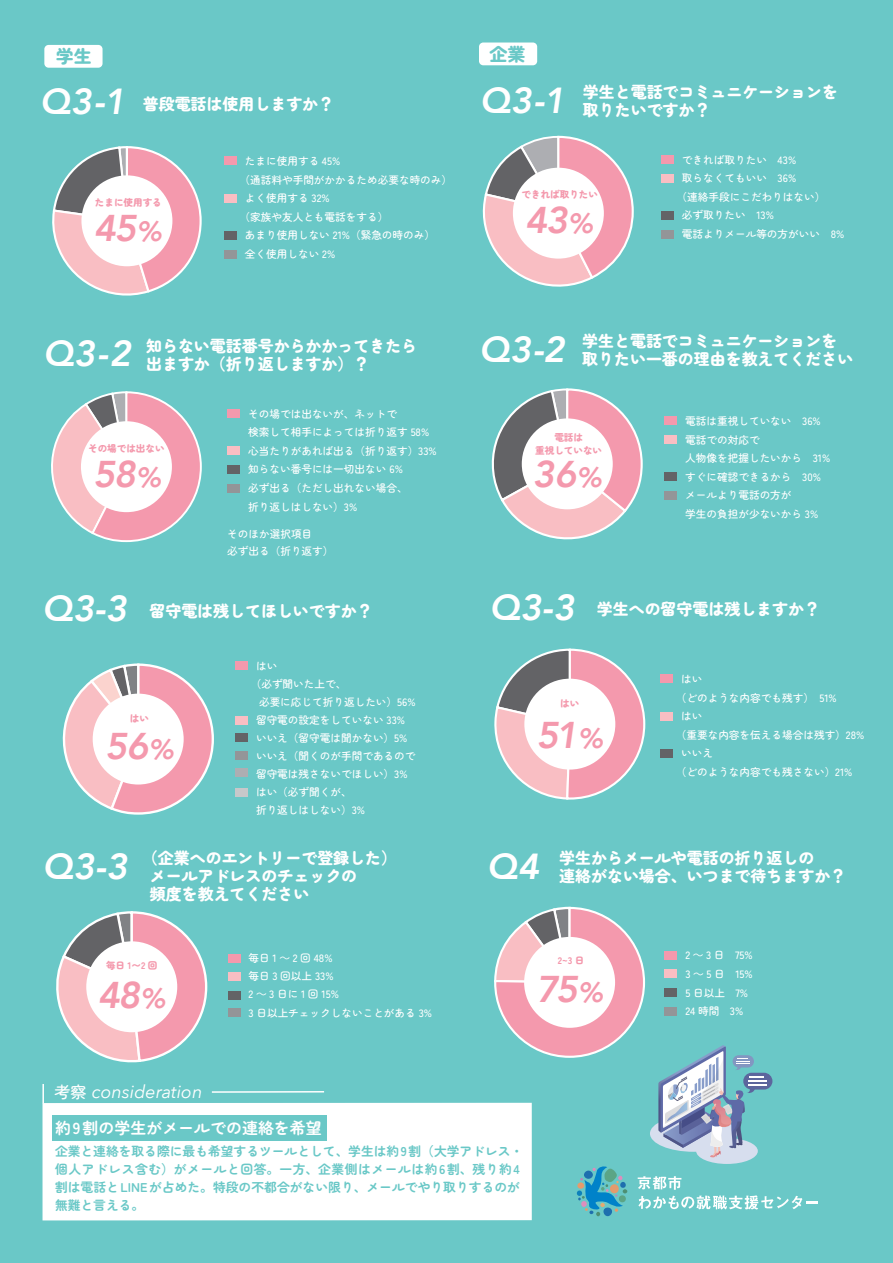
<style>
.page{position:relative;width:893px;height:1263px;background:#6ac8c7}
.page>*{position:absolute;margin:0;border:0;box-sizing:border-box;transform-origin:0 0}
.t1{font:italic 800 37.2px "Avenir";letter-spacing:-.04em;color:#f499ad}
.t2{font:italic 800 36.15px "Avenir";color:#fff}
.t3{font:italic 18px "Avenir Next";color:#fff}
.t4{font:900 18px "Zen Maru Gothic";color:#6ac8c7}
.t5{font:900 15.9px/18px "Zen Maru Gothic";color:#fff}
.t6{font:700 15.9px "Zen Maru Gothic";color:#fff}
.t7{font:700 12.75px/18.1px "Zen Maru Gothic";letter-spacing:.005em;color:#6ac8c7}
.t8{font:500 10.65px/18.6px "Zen Maru Gothic";color:#fff}
.t9{font:900 9.6px/12.8px "Zen Maru Gothic";color:#f499ad;text-align:center}
.s1{font-size:27.9px}
.s2{font-family:"Koz Go Pr 6 N";font-weight:400}
.s3{font-family:"Zen Maru Gothic";font-weight:500;font-style:normal;font-size:15.9px}
</style>
<div class="page">
<svg style="left:638px;top:1176px;width:180px;height:33px"></svg>
<svg style="left:577px;top:1166px;width:50px;height:50px"></svg>
<div style="left:696px;top:1138px;width:62px;height:26px;background:#d7deee;border-radius:50%"></div>
<div style="left:650px;top:1115px;width:87px;height:37px;background:#d7deee;border-radius:50%"></div>
<div style="left:743px;top:1073px;width:29px;height:16px;background:#5c669d;border-radius:8px"></div>
<svg style="left:658px;top:1045px;width:109px;height:112px"></svg>
<div style="left:224px;top:250px;width:13px;height:9px;background:#939598"></div>
<div style="left:224px;top:231px;width:13px;height:9px;background:#636366"></div>
<div style="left:224px;top:194px;width:13px;height:8px;background:#f9bec3"></div>
<div style="left:224px;top:157px;width:13px;height:8px;background:#f499ad"></div>
<div style="left:227px;top:484px;width:13px;height:8px;background:#939598"></div>
<div style="left:227px;top:465px;width:13px;height:9px;background:#636366"></div>
<div style="left:227px;top:447px;width:13px;height:8px;background:#f9bec3"></div>
<div style="left:227px;top:409px;width:13px;height:9px;background:#f499ad"></div>
<svg style="left:52px;top:146px;width:150px;height:150px"></svg>
<div style="left:81px;top:175px;width:91px;height:91px;background:#fff;border-radius:50%"></div>
<div style="left:661px;top:230px;width:13px;height:8px;background:#939598"></div>
<div style="left:661px;top:211px;width:13px;height:9px;background:#636366"></div>
<div style="left:661px;top:174px;width:13px;height:8px;background:#f9bec3"></div>
<div style="left:661px;top:155px;width:13px;height:9px;background:#f499ad"></div>
<div style="left:664px;top:491px;width:13px;height:9px;background:#939598"></div>
<div style="left:664px;top:473px;width:13px;height:8px;background:#636366"></div>
<div style="left:664px;top:435px;width:13px;height:9px;background:#f9bec3"></div>
<div style="left:664px;top:416px;width:13px;height:9px;background:#f499ad"></div>
<div style="left:660px;top:750px;width:13px;height:8px;background:#636366"></div>
<div style="left:660px;top:712px;width:13px;height:9px;background:#f9bec3"></div>
<div style="left:660px;top:674px;width:13px;height:9px;background:#f499ad"></div>
<div style="left:235px;top:788px;width:13px;height:8px;background:#c7c8ca"></div>
<div style="left:235px;top:768px;width:13px;height:9px;background:#adaeb2"></div>
<div style="left:235px;top:751px;width:13px;height:8px;background:#939598"></div>
<div style="left:235px;top:734px;width:13px;height:8px;background:#636366"></div>
<div style="left:235px;top:716px;width:13px;height:9px;background:#f9bec3"></div>
<div style="left:235px;top:661px;width:13px;height:9px;background:#f499ad"></div>
<div style="left:228px;top:1008px;width:12px;height:9px;background:#939598"></div>
<div style="left:228px;top:991px;width:12px;height:9px;background:#636366"></div>
<div style="left:228px;top:972px;width:12px;height:9px;background:#f9bec3"></div>
<div style="left:228px;top:954px;width:12px;height:8px;background:#f499ad"></div>
<div style="left:664px;top:1008px;width:13px;height:8px;background:#939598"></div>
<div style="left:664px;top:988px;width:13px;height:9px;background:#636366"></div>
<div style="left:664px;top:969px;width:13px;height:9px;background:#f9bec3"></div>
<div style="left:664px;top:951px;width:13px;height:8px;background:#f499ad"></div>
<svg style="left:62px;top:663px;width:152px;height:152px"></svg>
<div style="left:93px;top:694px;width:91px;height:90px;background:#fff;border-radius:50%"></div>
<svg style="left:51px;top:391px;width:151px;height:152px"></svg>
<div style="left:81px;top:421px;width:91px;height:91px;background:#fff;border-radius:50%"></div>
<svg style="left:56px;top:911px;width:152px;height:152px"></svg>
<div style="left:86px;top:941px;width:91px;height:91px;background:#fff;border-radius:50%"></div>
<svg style="left:482px;top:135px;width:152px;height:152px"></svg>
<div style="left:513px;top:168px;width:91px;height:91px;background:#fff;border-radius:50%"></div>
<svg style="left:491px;top:388px;width:152px;height:152px"></svg>
<div style="left:522px;top:418px;width:91px;height:91px;background:#fff;border-radius:50%"></div>
<svg style="left:494px;top:648px;width:152px;height:152px"></svg>
<div style="left:524px;top:679px;width:91px;height:90px;background:#fff;border-radius:50%"></div>
<svg style="left:494px;top:906px;width:78px;height:67px"></svg>
<svg style="left:495px;top:908px;width:149px;height:149px;background:#eaa2b1"></svg>
<div style="left:524px;top:937px;width:91px;height:91px;background:#fff;border-radius:50%"></div>
<div style="left:43px;top:1103px;width:489px;height:117px;background:#fff"></div>
<hr style="left:212px;top:1091px;width:112px;height:2px;background:#fff">
<svg style="left:42px;top:1084px;width:2px;height:19px"></svg>
<div style="left:52px;top:1115px;width:275px;height:26px;background:#6ac8c7"></div>
<div style="left:44px;top:45px;width:59px;height:23px;background:#fff;border-radius:4px"></div>
<div style="left:479px;top:43px;width:58px;height:22px;background:#fff;border-radius:4px"></div>
<h3 class="t4" style="left:56px;top:45px;width:37px">学生</h3>
<h3 class="t4" style="left:490px;top:43px;width:37px">企業</h3>
<h2 class="t2" style="left:40px;top:80px;width:87px">Q3-1</h2>
<h3 class="t5" style="left:143px;top:94px;width:193px">普段電話は使用しますか？</h3>
<h2 class="t2" style="left:480px;top:79px;width:87px">Q3-1</h2>
<h3 class="t5" style="left:583px;top:82px;width:257px">学生と電話でコミュニケーションを</h3>
<h3 class="t5" style="left:583px;top:100px;width:129px">取りたいですか？</h3>
<p class="t9" style="left:95px;top:196px;width:68px">たまに使用する</p>
<h1 class="t1" style="left:94px;top:206px;width:69px">45<span class="s1">%</span></h1>
<p class="t8" style="left:245px;top:152px;width:97px">たまに使用する 45%</p>
<p class="t8" style="left:240px;top:170px;width:214px">（通話料や手間がかかるため必要な時のみ）</p>
<p class="t8" style="left:245px;top:189px;width:86px">よく使用する 32%</p>
<p class="t8" style="left:240px;top:207px;width:150px">（家族や友人とも電話をする）</p>
<p class="t8" style="left:245px;top:226px;width:192px">あまり使用しない 21%（緊急の時のみ）</p>
<p class="t8" style="left:245px;top:245px;width:92px">全く使用しない 2%</p>
<h2 class="t2" style="left:43px;top:332px;width:89px">Q3-2</h2>
<h3 class="t5" style="left:146px;top:337px;width:273px">知らない電話番号からかかってきたら</h3>
<h3 class="t5" style="left:146px;top:355px;width:225px">出ますか（折り返しますか）？</h3>
<p class="t9" style="left:88px;top:442px;width:78px">その場では出ない</p>
<h1 class="t1" style="left:93px;top:452px;width:69px">58<span class="s1">%</span></h1>
<p class="t8" style="left:248px;top:404px;width:190px">その場では出ないが、ネットで<br>検索して相手によっては折り返す 58%心当たりがあれば出る（折り返す）33%知らない番号には一切出ない 6%<br>必ず出る（ただし出れない場合、<br>折り返しはしない）3%</p>
<p class="t8" style="left:227px;top:526px;width:108px;line-height:17px">そのほか選択項目<br>必ず出る（折り返す）</p>
<p class="t9" style="left:522px;top:188px;width:78px">できれば取りたい</p>
<h1 class="t1" style="left:525px;top:198px;width:69px">43<span class="s1">%</span></h1>
<p class="t8" style="left:682px;top:150px;width:116px">できれば取りたい　43%</p>
<p class="t8" style="left:682px;top:169px;width:116px">取らなくてもいい　36%</p>
<p class="t8" style="left:677px;top:187px;width:150px">（連絡手段にこだわりはない）</p>
<p class="t8" style="left:682px;top:206px;width:93px">必ず取りたい　13%</p>
<p class="t8" style="left:682px;top:225px;width:164px">電話よりメール等の方がいい　8%</p>
<h2 class="t2" style="left:479px;top:328px;width:87px">Q3-2</h2>
<h3 class="t5" style="left:582px;top:332px;width:257px">学生と電話でコミュニケーションを</h3>
<h3 class="t5" style="left:582px;top:350px;width:273px">取りたい一番の理由を教えてください</h3>
<p class="t9" style="left:535px;top:431px;width:68px">電話は<br>重視していない</p>
<h1 class="t1" style="left:533px;top:452px;width:71px">36<span class="s1">%</span></h1>
<p class="t8" style="left:685px;top:412px;width:147px">電話は重視していない　36%電話での対応で<br>人物像を把握したいから　31%すぐに確認できるから　30%メールより電話の方が<br>学生の負担が少ないから 3%</p>
<h2 class="t2" style="left:42px;top:587px;width:86px">Q3-3</h2>
<h3 class="t5" style="left:149px;top:601px;width:225px">留守電は残してほしいですか？</h3>
<h2 class="t2" style="left:489px;top:586px;width:86px">Q3-3</h2>
<h3 class="t5" style="left:597px;top:600px;width:225px">学生への留守電は残しますか？</h3>
<p class="t9" style="left:130px;top:711px;width:21px">はい</p>
<h1 class="t1" style="left:105px;top:724px;width:70px">56<span class="s1">%</span></h1>
<p class="t8" style="left:256px;top:656px;width:23px">はい</p>
<p class="t8" style="left:251px;top:674px;width:97px">（必ず聞いた上で、</p>
<p class="t8" style="left:259px;top:692px;width:158px">必要に応じて折り返したい）56%</p>
<p class="t8" style="left:256px;top:710px;width:150px">留守電の設定をしていない 33%</p>
<p class="t8" style="left:256px;top:728px;width:153px">いいえ（留守電は聞かない）5%</p>
<p class="t8" style="left:256px;top:747px;width:161px">いいえ（聞くのが手間であるので</p>
<p class="t8" style="left:256px;top:765px;width:153px">留守電は残さないでほしい）3%</p>
<p class="t8" style="left:256px;top:783px;width:97px">はい（必ず聞くが、</p>
<p class="t8" style="left:256px;top:801px;width:110px">折り返しはしない）3%</p>
<h2 class="t2" style="left:43px;top:845px;width:86px">Q3-3</h2>
<h3 class="t5" style="left:150px;top:848px;width:249px;text-indent:-8px">（企業へのエントリーで登録した）メールアドレスのチェックの<br>頻度を教えてください</h3>
<p class="t9" style="left:560px;top:697px;width:21px">はい</p>
<h1 class="t1" style="left:537px;top:713px;width:68px">51<span class="s1">%</span></h1>
<p class="t8" style="left:681px;top:670px;width:23px">はい</p>
<p class="t8" style="left:676px;top:688px;width:162px">（どのような内容でも残す）　51%</p>
<p class="t8" style="left:681px;top:707px;width:23px">はい</p>
<p class="t8" style="left:676px;top:725px;width:190px">（重要な内容を伝える場合は残す）28%</p>
<p class="t8" style="left:681px;top:744px;width:33px">いいえ</p>
<p class="t8" style="left:676px;top:763px;width:178px">（どのような内容でも残さない）21%</p>
<h2 class="t2" style="left:487px;top:845px;width:54px">Q4</h2>
<h3 class="t5" style="left:559px;top:848px;width:257px">学生からメールや電話の折り返しの</h3>
<h3 class="t5" style="left:559px;top:866px;width:289px">連絡がない場合、いつまで待ちますか？</h3>
<p class="t9" style="left:106px;top:959px;width:53px">毎日 1〜2 回</p>
<h1 class="t1" style="left:98px;top:973px;width:69px">48<span class="s1">%</span></h1>
<p class="t8" style="left:249px;top:949px;width:185px;line-height:18px">毎日1<span class="s2">～</span>2回 48%<br>毎日 3 回以上 33%<br>2<span class="s2">～</span>3日に1回 15%<br>3 日以上チェックしないことがある 3%</p>
<p class="t8" style="left:685px;top:946px;width:69px">2 <span class="s2">～</span> 3 日　75%<br>3 <span class="s2">～</span> 5 日　15%<br>5 日以上　7%<br>24 時間　3%</p>
<p class="t9" style="left:558px;top:954px;width:28px">2~3 日</p>
<h1 class="t1" style="left:536px;top:967px;width:69px">75<span class="s1">%</span></h1>
<h3 class="t3" style="left:55px;top:1076px;width:149px"><span class="s3">考察</span> consideration</h3>
<h3 class="t6" style="left:55px;top:1118px;width:268px">約 9割の学生がメールでの連絡を希望</h3>
<p class="t7" style="left:55px;top:1142px;width:470px">企業と連絡を取る際に最も希望するツールとして、学生は約 9割（大学アドレス・個人アドレス含む）がメールと回答。一方、企業側はメールは約6割、残り約4割は電話と LINEが占めた。特段の不都合がない限り、メールでやり取りするのが無難と言える。</p>
</div>
